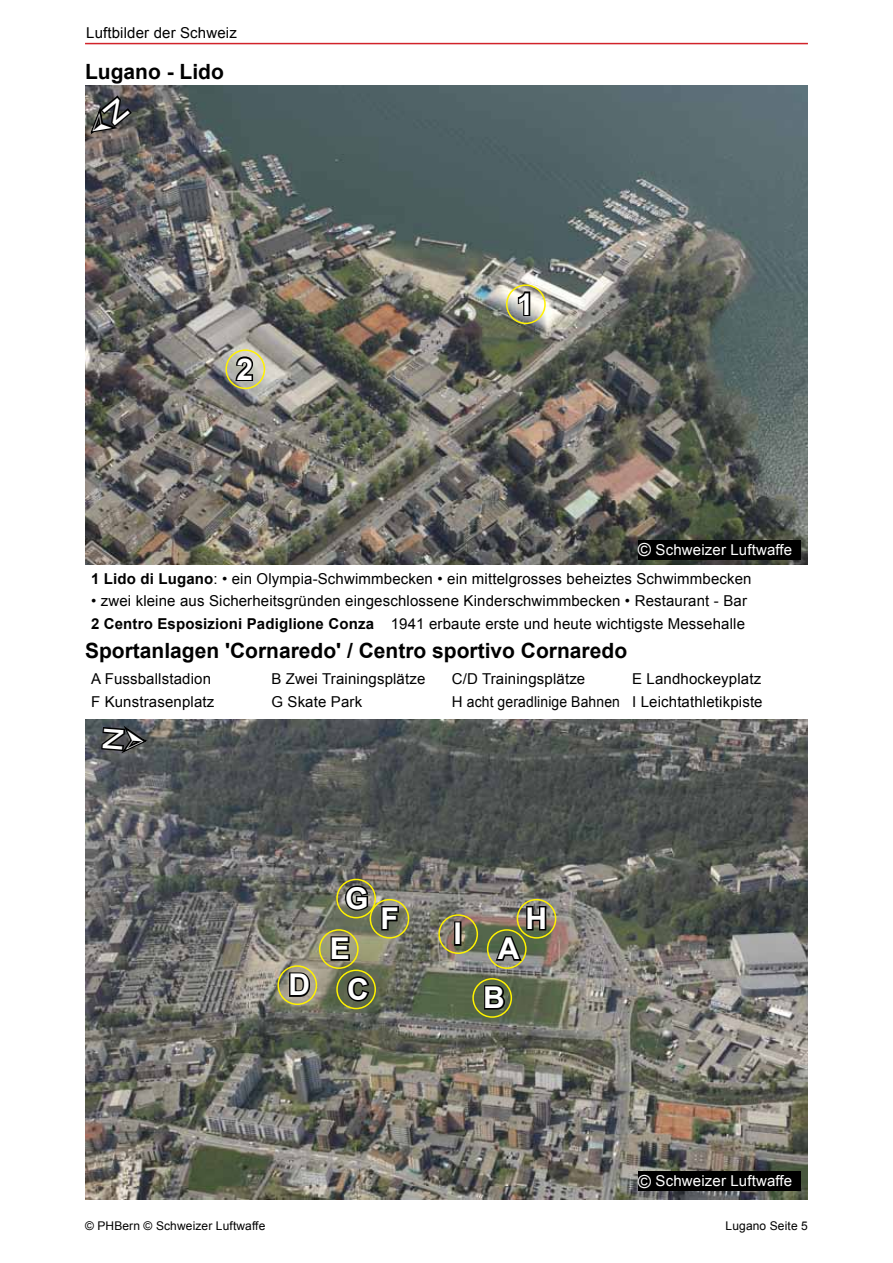
<style>
.page{position:relative;width:893px;height:1263px;background:#fff}
.page>*{position:absolute;margin:0;border:0;box-sizing:border-box;transform-origin:0 0}
.t1{font:700 30px "Arial";color:#fff}
.t2{font:700 21px "Arial";color:#000}
.t3{font:15px/23px "Arial";letter-spacing:.01em;color:#000}
.t4{font:15px "Arial";letter-spacing:.01em;color:#fff}
.t5{font:12px "Arial";letter-spacing:.01em;color:#000}
.s1{font-size:18px}
.s2{font-weight:700}
</style>
<div class="page">
<hr style="left:85px;top:43px;width:723px;height:1px;background:#d2232a">
<img style="left:85px;top:85px;width:723px;height:479px">
<img style="left:85px;top:720px;width:723px;height:479px">
<div style="left:638px;top:540px;width:162px;height:19px;background:#000"></div>
<div style="left:638px;top:1171px;width:162px;height:20px;background:#000"></div>
<div style="left:225px;top:349px;width:40px;height:40px;border:2px solid #fff200;border-radius:50%"></div>
<svg style="left:234px;top:354px;width:21px;height:28px"></svg>
<div style="left:506px;top:284px;width:40px;height:40px;border:2px solid #fff200;border-radius:50%"></div>
<svg style="left:516px;top:290px;width:16px;height:27px"></svg>
<div style="left:487px;top:929px;width:40px;height:40px;border:2px solid #fff200;border-radius:50%"></div>
<div style="left:472px;top:978px;width:40px;height:40px;border:2px solid #fff200;border-radius:50%"></div>
<svg style="left:482px;top:983px;width:25px;height:28px"></svg>
<div style="left:336px;top:969px;width:40px;height:40px;border:2px solid #fff200;border-radius:50%"></div>
<svg style="left:345px;top:974px;width:26px;height:29px"></svg>
<div style="left:277px;top:965px;width:40px;height:40px;border:2px solid #fff200;border-radius:50%"></div>
<svg style="left:288px;top:970px;width:24px;height:28px"></svg>
<div style="left:319px;top:929px;width:40px;height:40px;border:2px solid #fff200;border-radius:50%"></div>
<svg style="left:329px;top:935px;width:22px;height:27px"></svg>
<div style="left:370px;top:899px;width:39px;height:40px;border:2px solid #fff200;border-radius:50%"></div>
<svg style="left:380px;top:904px;width:20px;height:28px"></svg>
<div style="left:336px;top:879px;width:40px;height:39px;border:2px solid #fff200;border-radius:50%"></div>
<svg style="left:343px;top:883px;width:27px;height:30px"></svg>
<div style="left:517px;top:899px;width:39px;height:40px;border:2px solid #fff200;border-radius:50%"></div>
<svg style="left:493px;top:904px;width:55px;height:58px;background:#63654b"></svg>
<div style="left:438px;top:914px;width:40px;height:40px;border:2px solid #fff200;border-radius:50%"></div>
<div style="left:454px;top:921px;width:7px;height:25px;border:3px solid #000"></div>
<svg style="left:86px;top:93px;width:48px;height:46px;background:#4a4746"></svg>
<svg style="left:99px;top:721px;width:55px;height:36px;background:#3e4143"></svg>
<p class="t3" style="left:86px;top:21px;width:152px">Luftbilder der Schweiz</p>
<h2 class="t2" style="left:85px;top:58px;width:140px">Lugano - Lido</h2>
<h1 class="t1" style="left:236px;top:349px;width:18px">2</h1>
<h1 class="t1" style="left:517px;top:284px;width:18px">1</h1>
<p class="t4" style="left:638px;top:540px;width:156px"><span class="s1">©</span> Schweizer Luftwaffe</p>
<p class="t3" style="left:91px;top:567px;width:662px"><span class="s2">1 Lido di Lugano</span>: • ein Olympia-Schwimmbecken • ein mittelgrosses beheiztes Schwimmbecken</p>
<p class="t3" style="left:91px;top:590px;width:657px">• zwei kleine aus Sicherheitsgründen eingeschlossene Kinderschwimmbecken • Restaurant - Bar<br><span class="s2">2 Centro Esposizioni Padiglione Conza</span> 1941 erbaute erste und heute wichtigste Messehalle</p>
<h2 class="t2" style="left:85px;top:637px;width:544px">Sportanlagen ʹCornaredoʹ / Centro sportivo Cornaredo</h2>
<p class="t3" style="left:91px;top:667px;width:121px">A Fussballstadion</p>
<p class="t3" style="left:271px;top:667px;width:156px">B Zwei Trainingsplätze</p>
<p class="t3" style="left:452px;top:667px;width:135px">C/D Trainingsplätze</p>
<p class="t3" style="left:632px;top:667px;width:131px">E Landhockeyplatz</p>
<p class="t3" style="left:91px;top:690px;width:125px">F Kunstrasenplatz</p>
<p class="t3" style="left:271px;top:690px;width:92px">G Skate Park</p>
<p class="t3" style="left:452px;top:690px;width:312px">H acht geradlinige Bahnen I Leichtathletikpiste</p>
<h1 class="t1" style="left:288px;top:965px;width:23px">D</h1>
<h1 class="t1" style="left:345px;top:878px;width:25px">G</h1>
<h1 class="t1" style="left:330px;top:929px;width:22px">E</h1>
<h1 class="t1" style="left:381px;top:898px;width:20px">F</h1>
<h1 class="t1" style="left:454px;top:914px;width:10px">I</h1>
<h1 class="t1" style="left:498px;top:929px;width:23px">A</h1>
<h1 class="t1" style="left:347px;top:969px;width:23px">C</h1>
<h1 class="t1" style="left:483px;top:977px;width:23px">B</h1>
<h1 class="t1" style="left:525px;top:898px;width:23px">H</h1>
<p class="t4" style="left:638px;top:1171px;width:156px"><span class="s1">©</span> Schweizer Luftwaffe</p>
<p class="t5" style="left:85px;top:1218px;width:182px">© PHBern © Schweizer Luftwaffe</p>
<p class="t5" style="left:726px;top:1218px;width:84px">Lugano Seite 5</p>
</div>
